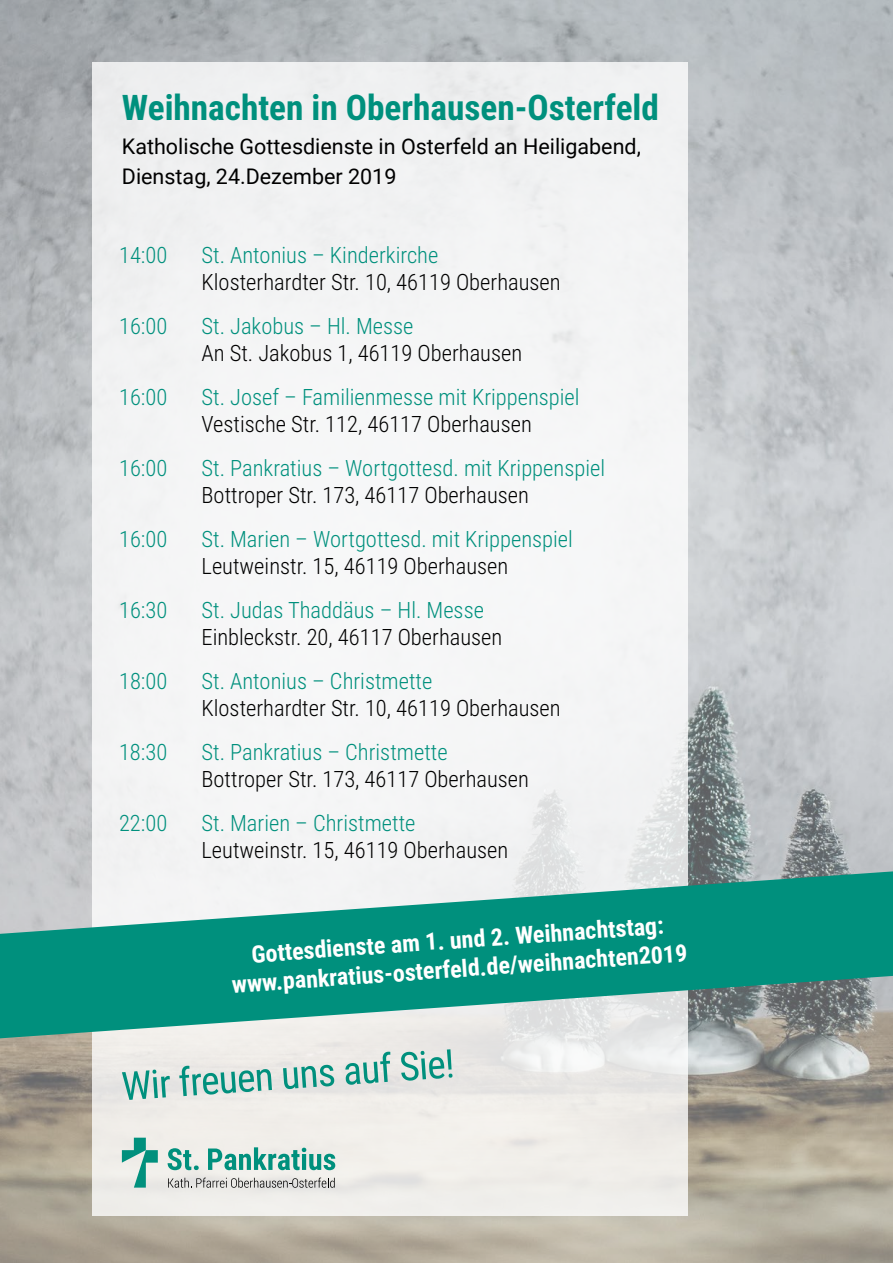
<style>
.page{position:relative;width:893px;height:1263px;background:#fff}
.page>*{position:absolute;margin:0;border:0;box-sizing:border-box;transform-origin:0 0}
.t1{font:700 35.25px "Roboto Condensed";color:#00907d}
.t2{font:700 24px/28.8px "Roboto Condensed";color:#fff;text-align:center}
.t3{font:300 22.5px "Roboto Condensed";color:#00907d}
.t4{font:300 22.5px "Roboto Condensed";color:#000}
.t5{font:21.45px/29.8px "Roboto";color:#000}
</style>
<div class="page">
<img style="left:0;top:0;width:893px;height:1263px">
<div style="left:92px;top:62px;width:596px;height:1154px;background:linear-gradient(to right,#f3f3f3,#f2f3f2)"></div>
<svg style="left:0;top:871px;width:893px;height:167px;fill:#00907d"></svg>
<svg style="left:122px;top:1049px;width:331px;height:51px"></svg>
<svg style="left:122px;top:1138px;width:36px;height:49px"></svg>
<svg style="left:168px;top:1148px;width:31px;height:22px"></svg>
<svg style="left:208px;top:1147px;width:127px;height:23px"></svg>
<svg style="left:168px;top:1177px;width:167px;height:11px"></svg>
<h1 class="t1" style="left:122px;top:83px;width:539px">Weihnachten in Oberhausen-Osterfeld</h1>
<p class="t5" style="left:122px;top:131px;width:520px">Katholische Gottesdienste in Osterfeld an Heiligabend,<br>Dienstag, 24.Dezember 2019</p>
<p class="t3" style="left:119px;top:239px;width:50px">14:00</p>
<p class="t3" style="left:202px;top:239px;width:238px">St. Antonius – Kinderkirche</p>
<p class="t4" style="left:202px;top:266px;width:361px">Klosterhardter Str. 10, 46119 Oberhausen</p>
<p class="t3" style="left:119px;top:310px;width:50px">16:00</p>
<p class="t3" style="left:202px;top:310px;width:214px">St. Jakobus – Hl. Messe</p>
<p class="t4" style="left:202px;top:337px;width:322px">An St. Jakobus 1, 46119 Oberhausen</p>
<p class="t3" style="left:119px;top:381px;width:50px">16:00</p>
<p class="t3" style="left:202px;top:381px;width:380px">St. Josef – Familienmesse mit Krippenspiel</p>
<p class="t4" style="left:202px;top:408px;width:332px">Vestische Str. 112, 46117 Oberhausen</p>
<p class="t3" style="left:119px;top:452px;width:50px">16:00</p>
<p class="t3" style="left:202px;top:452px;width:405px">St. Pankratius – Wortgottesd. mit Krippenspiel</p>
<p class="t4" style="left:202px;top:479px;width:329px">Bottroper Str. 173, 46117 Oberhausen</p>
<p class="t3" style="left:119px;top:523px;width:50px">16:00</p>
<p class="t3" style="left:202px;top:523px;width:373px">St. Marien – Wortgottesd. mit Krippenspiel</p>
<p class="t4" style="left:202px;top:550px;width:308px">Leutweinstr. 15, 46119 Oberhausen</p>
<p class="t3" style="left:119px;top:594px;width:50px">16:30</p>
<p class="t3" style="left:202px;top:594px;width:284px">St. Judas Thaddäus – Hl. Messe</p>
<p class="t4" style="left:202px;top:621px;width:302px">Einbleckstr. 20, 46117 Oberhausen</p>
<p class="t3" style="left:119px;top:665px;width:50px">18:00</p>
<p class="t3" style="left:202px;top:665px;width:232px">St. Antonius – Christmette</p>
<p class="t4" style="left:202px;top:692px;width:361px">Klosterhardter Str. 10, 46119 Oberhausen</p>
<p class="t3" style="left:119px;top:736px;width:50px">18:30</p>
<p class="t3" style="left:202px;top:736px;width:248px">St. Pankratius – Christmette</p>
<p class="t4" style="left:202px;top:763px;width:329px">Bottroper Str. 173, 46117 Oberhausen</p>
<p class="t3" style="left:119px;top:807px;width:50px">22:00</p>
<p class="t3" style="left:202px;top:807px;width:215px">St. Marien – Christmette</p>
<p class="t4" style="left:202px;top:834px;width:308px">Leutweinstr. 15, 46119 Oberhausen</p>
<p class="t2" style="left:229px;top:940px;width:458px;rotate:-4deg">Gottesdienste am 1. und 2. Weihnachtstag: www.pankratius-osterfeld.de/weihnachten2019</p>
</div>
